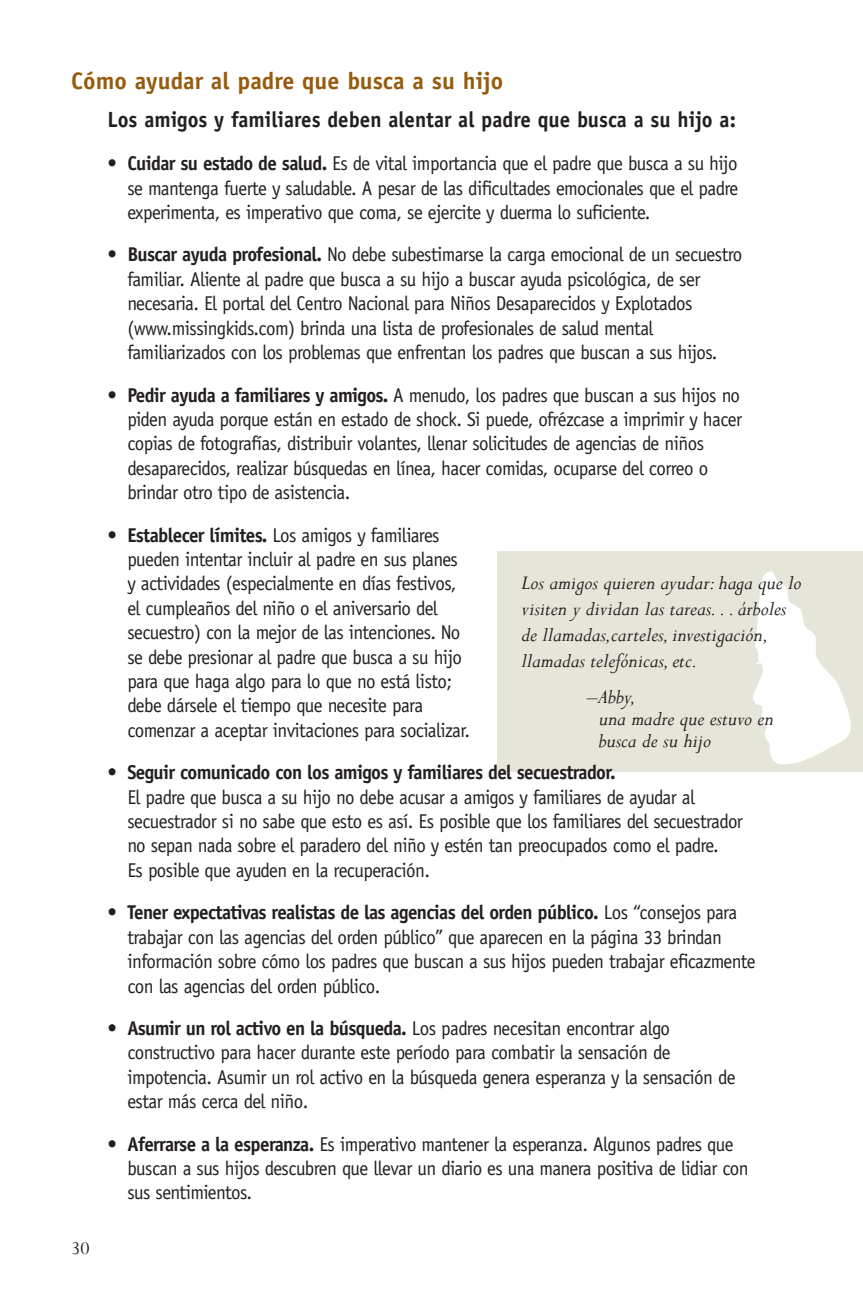
<style>
.page{position:relative;width:863px;height:1295px;background:#fff}
.page>*{position:absolute;margin:0;border:0;box-sizing:border-box;transform-origin:0 0}
.t1{font:700 24px "Officina Sans";color:#965c0d}
.t2{font:italic 22px/26px "Perpetua";color:#231f20}
.t3{font:700 22px "Officina Sans";color:#231f20;scale:.95 1}
.t4{font:20px/24.4px "Officina Sans";letter-spacing:-.03em;color:#231f20;scale:.95 1}
.t5{font:20px "Perpetua";color:#231f20}
.s1{font-weight:700}
</style>
<div class="page">
<div style="left:497px;top:550px;width:366px;height:221px;background:#e5e5da"></div>
<svg style="left:753px;top:571px;width:98px;height:193px"></svg>
<p class="t1" style="left:71px;top:71px;width:433px">Cómo ayudar al padre que busca a su hijo</p>
<p class="t3" style="left:107px;top:112px;width:663px">Los amigos y familiares deben alentar al padre que busca a su hijo a:</p>
<p class="t4" style="left:127px;top:153px;width:644px;text-align:justify;text-indent:-20px">• <span class="s1">Cuidar su estado de salud.</span> Es de vital importancia que el padre que busca a su hijo se mantenga fuerte y saludable. A pesar de las dificultades emocionales que el padre experimenta, es imperativo que coma, se ejercite y duerma lo suficiente.</p>
<p class="t4" style="left:127px;top:244px;width:649px;text-indent:-20px">• <span class="s1">Buscar ayuda profesional.</span> No debe subestimarse la carga emocional de un secuestro familiar. Aliente al padre que busca a su hijo a buscar ayuda psicológica, de ser necesaria. El portal del Centro Nacional para Niños Desaparecidos y Explotados (www.missingkids.com) brinda una lista de profesionales de salud mental familiarizados con los problemas que enfrentan los padres que buscan a sus hijos.</p>
<p class="t4" style="left:127px;top:384px;width:648px;text-indent:-20px">• <span class="s1">Pedir ayuda a familiares y amigos.</span> A menudo, los padres que buscan a sus hijos no piden ayuda porque están en estado de shock. Si puede, ofrézcase a imprimir y hacer copias de fotografías, distribuir volantes, llenar solicitudes de agencias de niños desaparecidos, realizar búsquedas en línea, hacer comidas, ocuparse del correo o brindar otro tipo de asistencia.</p>
<p class="t4" style="left:127px;top:524px;width:362px;text-indent:-20px">• <span class="s1">Establecer límites.</span> Los amigos y familiares pueden intentar incluir al padre en sus planes y actividades (especialmente en días festivos, el cumpleaños del niño o el aniversario del secuestro) con la mejor de las intenciones. No se debe presionar al padre que busca a su hijo para que haga algo para lo que no está listo; debe dársele el tiempo que necesite para comenzar a aceptar invitaciones para socializar.</p>
<p class="t4" style="left:127px;top:762px;width:649px;text-indent:-20px">• <span class="s1">Seguir comunicado con los amigos y familiares del secuestrador.<br></span>El padre que busca a su hijo no debe acusar a amigos y familiares de ayudar al secuestrador si no sabe que esto es así. Es posible que los familiares del secuestrador no sepan nada sobre el paradero del niño y estén tan preocupados como el padre.<br>Es posible que ayuden en la recuperación.</p>
<p class="t4" style="left:127px;top:902px;width:663px;text-indent:-20px">• <span class="s1">Tener expectativas realistas de las agencias del orden público.</span> Los “consejos para trabajar con las agencias del orden público” que aparecen en la página 33 brindan información sobre cómo los padres que buscan a sus hijos pueden trabajar eficazmente con las agencias del orden público.</p>
<p class="t4" style="left:127px;top:1017px;width:641px;text-indent:-20px">• <span class="s1">Asumir un rol activo en la búsqueda.</span> Los padres necesitan encontrar algo constructivo para hacer durante este período para combatir la sensación de impotencia. Asumir un rol activo en la búsqueda genera esperanza y la sensación de estar más cerca del niño.</p>
<p class="t4" style="left:127px;top:1133px;width:655px;text-indent:-20px">• <span class="s1">Aferrarse a la esperanza.</span> Es imperativo mantener la esperanza. Algunos padres que buscan a sus hijos descubren que llevar un diario es una manera positiva de lidiar con sus sentimientos.</p>
<p class="t2" style="left:521px;top:571px;width:281px">Los amigos quieren ayudar: haga que lo visiten y dividan las tareas. . . árboles de llamadas,carteles, investigación, llamadas telefónicas, etc.</p>
<p class="t2" style="left:599px;top:686px;width:176px;line-height:22px;text-indent:-12px">–Abby,<br>una madre que estuvo en busca de su hijo</p>
<p class="t5" style="left:71px;top:1237px;width:20px">30</p>
</div>
